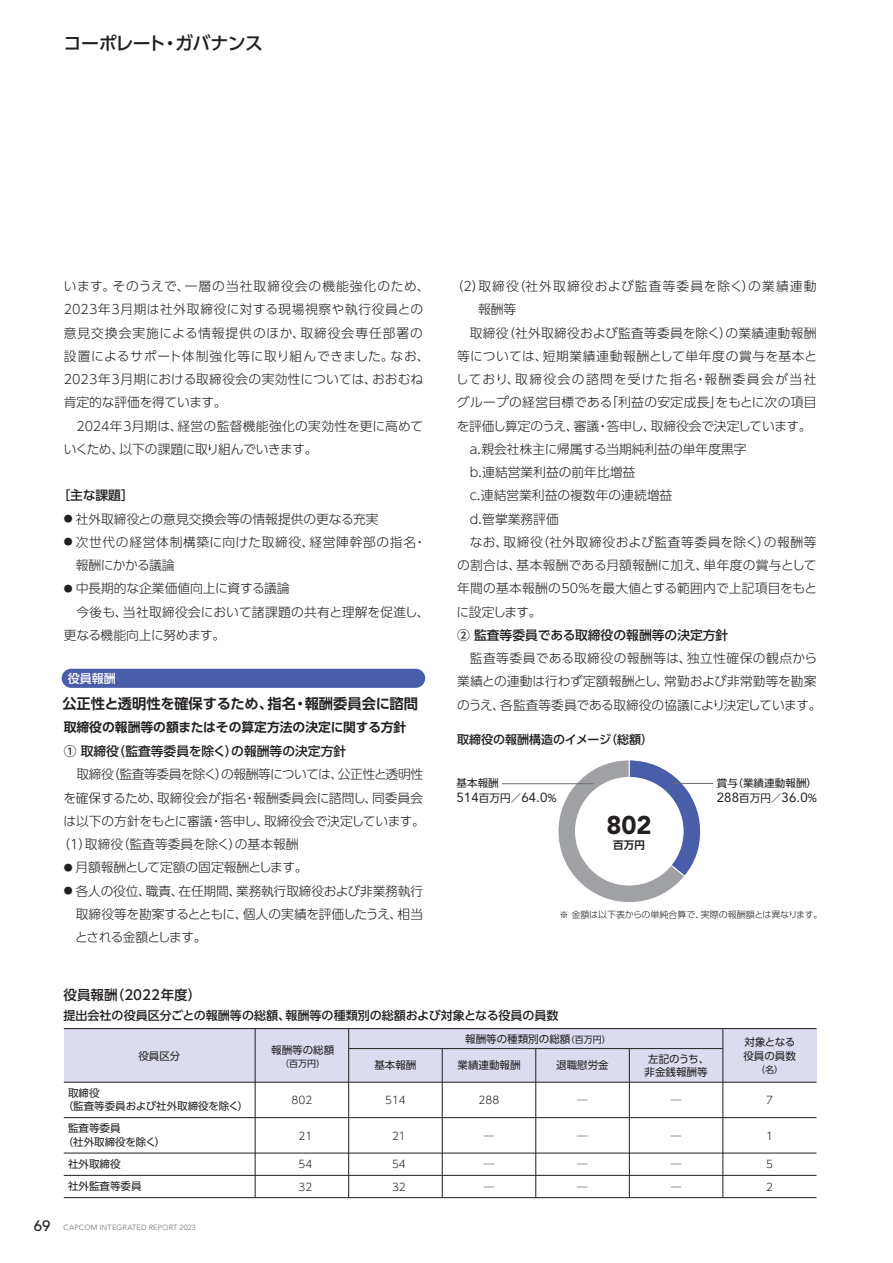
<style>
.page{position:relative;width:893px;height:1263px;background:#fff}
.page>*{position:absolute;margin:0;border:0;box-sizing:border-box;transform-origin:0 0}
.t1{font:900 25.5px "Avenir LT Std";color:#231f20}
.t2{font:500 18px "UD Shin Go Pro";letter-spacing:-.04em;color:#231f20}
.t3{font:700 14.25px "UD Shin Go Pro De";color:#231f20}
.t4{font:500 13.5px "UD Shin Go Pro";color:#231f20}
.t5{font:13.2px "Avenir LT Std";letter-spacing:.01em;color:#231f20}
.t6{font:300 12.75px/23.2px "UD Shin Go Pro";color:#231f20}
.t7{font:300 12.75px/23.2px "UD Shin Go Pro";letter-spacing:.04em;color:#231f20}
.t8{font:300 12.75px "UD Shin Go Pro";letter-spacing:-.02em;color:#231f20}
.t9{font:300 12.75px "UD Shin Go Pro";letter-spacing:.025em;color:#231f20}
.t10{font:500 12.75px "UD Shin Go Pro";color:#231f20}
.t11{font:300 12.75px/23.2px "UD Shin Go Pro";letter-spacing:.055em;color:#231f20}
.t12{font:300 12.75px "UD Shin Go Pro";letter-spacing:-.03em;color:#231f20}
.t13{font:300 12.75px "UD Shin Go Pro";letter-spacing:.085em;color:#231f20}
.t14{font:300 12.75px "UD Shin Go Pro";letter-spacing:.045em;color:#231f20}
.t15{font:300 12.75px "UD Shin Go Pro";letter-spacing:.02em;color:#231f20}
.t16{font:300 12.75px "UD Shin Go Pro";letter-spacing:.05em;color:#231f20}
.t17{font:700 12.75px "UD Shin Go Pro De";color:#231f20}
.t18{font:300 12.75px "UD Shin Go Pro";letter-spacing:.115em;color:#231f20}
.t19{font:500 12px "UD Shin Go Pro";color:#231f20}
.t20{font:500 12px "UD Shin Go Pro";color:#fff}
.t21{font:10.5px/13.5px "UD Shin Go Pro";color:#231f20}
.t22{font:300 10.5px "UD Shin Go Pro";color:#231f20}
.t23{font:700 10.5px "UD Shin Go Pro De";color:#231f20}
.t24{font:300 9px "UD Shin Go Pro";letter-spacing:-.01em;color:#231f20}
.t25{font:9px "UD Shin Go Pro";color:#231f20}
.t26{font:300 7.5px "Avenir LT Std";letter-spacing:.025em;color:#6c6d70}
.s1{font-size:8.85px}
.s2{font-family:"UD Shin Go Pro";font-size:10.5px}
.s3{font-family:"UD Shin Go Pro";font-weight:300;font-size:10.5px}
.s4{font-size:9px}
.s5{font-weight:500;font-size:15px;color:#231f20}
</style>
<div class="page">
<svg style="left:549px;top:760px;width:152px;height:142px"></svg>
<div style="left:64px;top:1028px;width:752px;height:54px;background:#dbdcee"></div>
<hr style="left:64px;top:1117px;width:752px;height:1px;background:#231f20">
<hr style="left:64px;top:1028px;width:752px;height:1px;background:#231f20">
<hr style="left:64px;top:1082px;width:752px;height:1px;background:#231f20">
<hr style="left:64px;top:1175px;width:752px;height:1px;background:#231f20">
<hr style="left:64px;top:1153px;width:752px;height:1px;background:#231f20">
<hr style="left:349px;top:1048px;width:374px;height:1px;background:#231f20">
<hr style="left:255px;top:1028px;width:1px;height:169px;background:#231f20">
<hr style="left:348px;top:1028px;width:1px;height:169px;background:#231f20">
<hr style="left:442px;top:1048px;width:1px;height:150px;background:#231f20">
<hr style="left:535px;top:1048px;width:1px;height:150px;background:#231f20">
<hr style="left:629px;top:1048px;width:1px;height:150px;background:#231f20">
<hr style="left:723px;top:1028px;width:1px;height:169px;background:#231f20">
<div style="left:62px;top:669px;width:363px;height:19px;background:#4a5da9;border-radius:10px"></div>
<hr style="left:671px;top:783px;width:42px;height:1px;background:#6c6d70">
<hr style="left:502px;top:783px;width:92px;height:1px;background:#6c6d70">
<div style="left:575px;top:777px;width:108px;height:108px;background:#fff;border-radius:50%"></div>
<hr style="left:64px;top:1197px;width:752px;height:1px;background:#231f20">
<h2 class="t2" style="left:64px;top:28px;width:201px">コーポレート・ガバナンス</h2>
<p class="t7" style="left:64px;top:274px;width:367px">います。そのうえで、一層の当社取締役会の機能強化のため、<br>2023年3月期は社外取締役に対する現場視察や執行役員との意見交換会実施による情報提供のほか、取締役会専任部署の設置によるサポート体制強化等に取り組んできました。なお、<br>2023年3月期における取締役会の実効性については、おおむね肯定的な評価を得ています。</p>
<p class="t6" style="left:64px;top:414px;width:361px;text-indent:13px">2024年3月期は、経営の監督機能強化の実効性を更に高めていくため、以下の課題に取り組んでいきます。</p>
<p class="t10" style="left:57px;top:485px;width:78px">［主な課題］</p>
<p class="t6" style="left:64px;top:507px;width:316px"><span class="s1">●</span> 社外取締役との意見交換会等の情報提供の更なる充実</p>
<p class="t11" style="left:76px;top:530px;width:352px;text-indent:-12px"><span class="s1">●</span> 次世代の経営体制構築に向けた取締役、経営陣幹部の指名・報酬にかかる議論</p>
<p class="t6" style="left:64px;top:576px;width:367px"><span class="s1">●</span> 中長期的な企業価値向上に資する議論<br>　今後も、当社取締役会において諸課題の共有と理解を促進し、更なる機能向上に努めます。</p>
<p class="t20" style="left:68px;top:668px;width:49px">役員報酬</p>
<p class="t3" style="left:62px;top:692px;width:357px">公正性と透明性を確保するため、指名・報酬委員会に諮問</p>
<p class="t17" style="left:64px;top:717px;width:344px">取締役の報酬等の額またはその算定方法の決定に関する方針</p>
<p class="t10" style="left:64px;top:741px;width:284px">① 取締役（監査等委員を除く）の報酬等の決定方針</p>
<p class="t12" style="left:77px;top:764px;width:348px">取締役（監査等委員を除く）の報酬等については、公正性と透明性</p>
<p class="t6" style="left:63px;top:786px;width:361px">を確保するため、取締役会が指名・報酬委員会に諮問し、同委員会</p>
<p class="t8" style="left:64px;top:811px;width:363px">は以下の方針をもとに審議・答申し、取締役会で決定しています。</p>
<p class="t6" style="left:57px;top:832px;width:243px">（1）取締役（監査等委員を除く）の基本報酬</p>
<p class="t8" style="left:64px;top:857px;width:245px"><span class="s1">●</span> 月額報酬として定額の固定報酬とします。</p>
<p class="t6" style="left:75px;top:879px;width:350px;text-align:justify;text-indent:-11px"><span class="s1">●</span> 各人の役位、職責、在任期間、業務執行取締役および非業務執行取締役等を勘案するとともに、個人の実績を評価したうえ、相当とされる金額とします。</p>
<p class="t13" style="left:451px;top:276px;width:367px">（2）取締役（社外取締役および監査等委員を除く）の業績連動</p>
<p class="t6" style="left:478px;top:297px;width:40px">報酬等</p>
<p class="t9" style="left:457px;top:322px;width:361px">　取締役（社外取締役および監査等委員を除く）の業績連動報酬</p>
<p class="t16" style="left:457px;top:346px;width:362px">等については、短期業績連動報酬として単年度の賞与を基本と</p>
<p class="t18" style="left:456px;top:369px;width:362px">しており、取締役会の諮問を受けた指名・報酬委員会が当社</p>
<p class="t9" style="left:457px;top:392px;width:361px">グループの経営目標である「利益の安定成長」をもとに次の項目</p>
<p class="t8" style="left:457px;top:415px;width:356px">を評価し算定のうえ、審議・答申し、取締役会で決定しています。</p>
<p class="t6" style="left:457px;top:437px;width:291px">　a.親会社株主に帰属する当期純利益の単年度黒字</p>
<p class="t6" style="left:457px;top:460px;width:180px">　b.連結営業利益の前年比増益</p>
<p class="t6" style="left:457px;top:483px;width:217px">　c.連結営業利益の複数年の連続増益</p>
<p class="t6" style="left:457px;top:507px;width:103px">　d.管掌業務評価</p>
<p class="t14" style="left:457px;top:532px;width:361px">　なお、取締役（社外取締役および監査等委員を除く）の報酬等</p>
<p class="t6" style="left:457px;top:553px;width:361px">の割合は、基本報酬である月額報酬に加え、単年度の賞与として</p>
<p class="t15" style="left:457px;top:578px;width:362px">年間の基本報酬の50%を最大値とする範囲内で上記項目をもと</p>
<p class="t6" style="left:457px;top:600px;width:86px">に設定します。</p>
<p class="t10" style="left:457px;top:625px;width:273px">② 監査等委員である取締役の報酬等の決定方針</p>
<p class="t6" style="left:457px;top:646px;width:366px">　監査等委員である取締役の報酬等は、独立性確保の観点から業績との連動は行わず定額報酬とし、常勤および非常勤等を勘案のうえ、各監査等委員である取締役の協議により決定しています。</p>
<p class="t19" style="left:457px;top:729px;width:197px">取締役の報酬構造のイメージ（総額）</p>
<p class="t21" style="left:456px;top:776px;width:44px">基本報酬</p>
<p class="t5" style="left:456px;top:790px;width:102px">514<span class="s2">百万円</span><span class="s3">／</span>64.0<span class="s2">％</span></p>
<h1 class="t1" style="left:606px;top:809px;width:46px">802</h1>
<p class="t23" style="left:613px;top:836px;width:33px">百万円</p>
<p class="t21" style="left:717px;top:775px;width:102px">賞与（業績連動報酬）</p>
<p class="t5" style="left:717px;top:789px;width:102px">288<span class="s2">百万円</span><span class="s3">／</span>36.0<span class="s2">％</span></p>
<p class="t24" style="left:559px;top:907px;width:265px">※ 金額は以下表からの単純合算で、実際の報酬額とは異なります。</p>
<p class="t4" style="left:64px;top:984px;width:139px">役員報酬（2022年度）</p>
<p class="t19" style="left:64px;top:1006px;width:496px">提出会社の役員区分ごとの報酬等の総額、報酬等の種類別の総額および対象となる役員の員数</p>
<p class="t21" style="left:138px;top:1048px;width:43px">役員区分</p>
<p class="t21" style="left:271px;top:1042px;width:65px">報酬等の総額</p>
<p class="t25" style="left:280px;top:1056px;width:46px">（百万円）</p>
<p class="t21" style="left:465px;top:1032px;width:147px">報酬等の種類別の総額<span class="s4">（百万円）</span></p>
<p class="t21" style="left:743px;top:1035px;width:54px">対象となる役員の員数</p>
<p class="t21" style="left:645px;top:1052px;width:66px;text-align:center">左記のうち、非金銭報酬等</p>
<p class="t21" style="left:374px;top:1058px;width:43px">基本報酬</p>
<p class="t21" style="left:457px;top:1058px;width:65px">業績連動報酬</p>
<p class="t21" style="left:556px;top:1058px;width:54px">退職慰労金</p>
<p class="t25" style="left:756px;top:1062px;width:28px">（名）</p>
<p class="t21" style="left:63px;top:1086px;width:187px;text-indent:5px">取締役<br>（監査等委員および社外取締役を除く）</p>
<p class="t22" style="left:291px;top:1092px;width:22px">802</p>
<p class="t22" style="left:385px;top:1092px;width:22px">514</p>
<p class="t22" style="left:479px;top:1092px;width:22px">288</p>
<p class="t22" style="left:577px;top:1092px;width:12px">─</p>
<p class="t22" style="left:671px;top:1092px;width:12px">─</p>
<p class="t22" style="left:766px;top:1092px;width:8px">7</p>
<p class="t21" style="left:63px;top:1121px;width:104px;text-indent:5px">監査等委員<br>（社外取締役を除く）</p>
<p class="t22" style="left:298px;top:1127px;width:15px">21</p>
<p class="t22" style="left:392px;top:1127px;width:15px">21</p>
<p class="t22" style="left:484px;top:1127px;width:12px">─</p>
<p class="t22" style="left:577px;top:1127px;width:12px">─</p>
<p class="t22" style="left:671px;top:1127px;width:12px">─</p>
<p class="t22" style="left:766px;top:1127px;width:8px">1</p>
<p class="t21" style="left:68px;top:1157px;width:54px">社外取締役</p>
<p class="t22" style="left:298px;top:1156px;width:15px">54</p>
<p class="t22" style="left:392px;top:1156px;width:15px">54</p>
<p class="t22" style="left:484px;top:1156px;width:12px">─</p>
<p class="t22" style="left:577px;top:1156px;width:12px">─</p>
<p class="t22" style="left:671px;top:1156px;width:12px">─</p>
<p class="t22" style="left:766px;top:1156px;width:8px">5</p>
<p class="t21" style="left:68px;top:1179px;width:75px">社外監査等委員</p>
<p class="t22" style="left:298px;top:1178px;width:15px">32</p>
<p class="t22" style="left:392px;top:1178px;width:15px">32</p>
<p class="t22" style="left:484px;top:1178px;width:12px">─</p>
<p class="t22" style="left:577px;top:1178px;width:12px">─</p>
<p class="t22" style="left:671px;top:1178px;width:12px">─</p>
<p class="t22" style="left:766px;top:1178px;width:8px">2</p>
<p class="t26" style="left:34px;top:1223px;width:163px"><span class="s5">69</span> CAPCOM INTEGRATED REPORT 2023</p>
</div>
